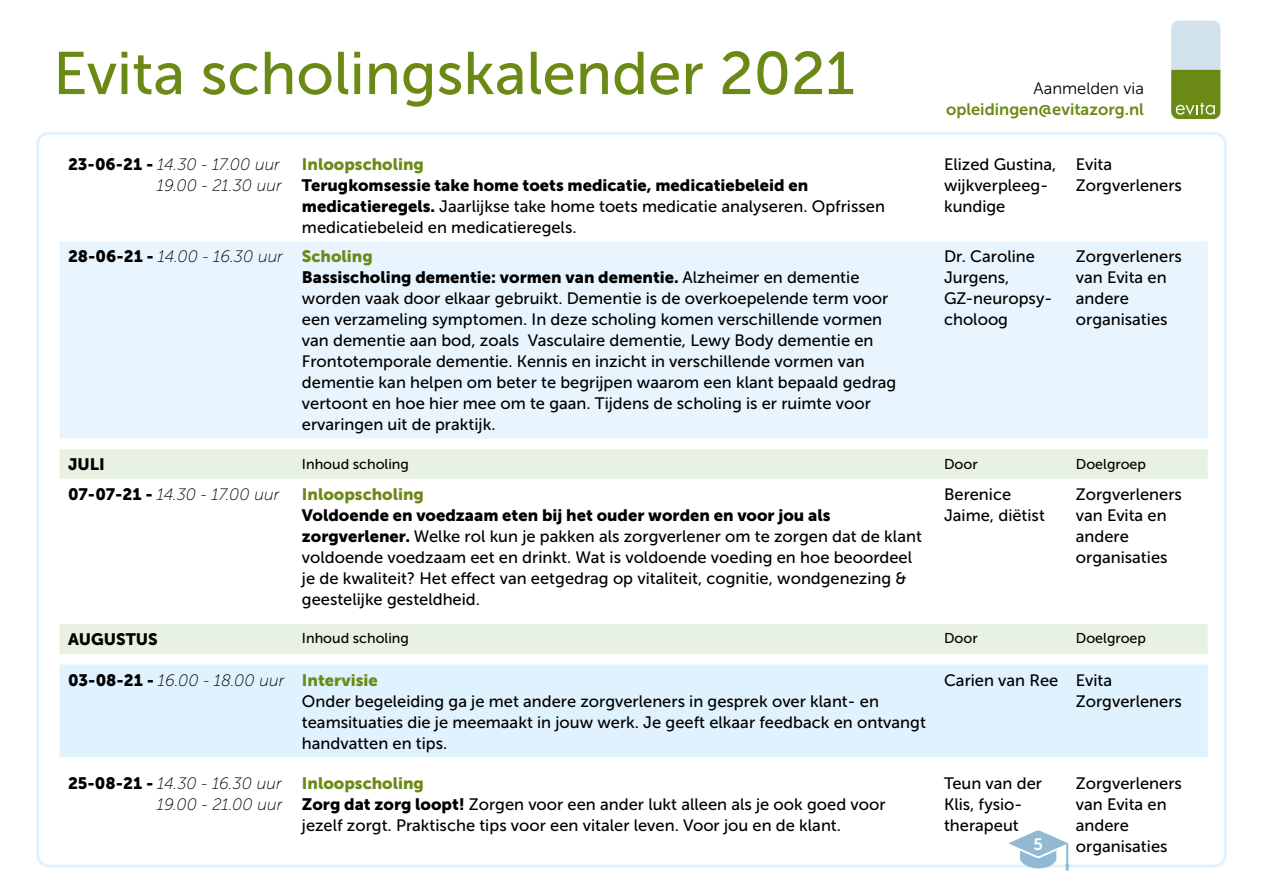
<style>
.page{position:relative;width:1263px;height:893px;background:#fff}
.page>*{position:absolute;margin:0;border:0;box-sizing:border-box;transform-origin:0 0}
.t1{font:60px "Museo Sans 500";color:#6b8a15}
.t2{font:16.5px/21px "Museo Sans 500";color:#000}
.t3{font:16.5px "Museo Sans 900";color:#000}
.t4{font:italic 16.5px/21px "Museo Sans 100";color:#000;text-align:right}
.t5{font:16.5px "Museo Sans 900";color:#6b8a15}
.t6{font:16.5px "Museo Sans 700";color:#6b8a15}
.t7{font:16.5px "Museo Sans 300";color:#000}
.t8{font:16.5px "Museo Sans 700";color:#fff}
.t9{font:14.25px "Museo Sans 500";color:#000}
.s1{font-family:"Museo Sans 900";font-style:normal}
.s2{font-family:"Museo Sans 900"}
.s3{font-family:"Museo Sans 900";font-style:normal;color:#6b8a15}
.s4{font-family:"Museo Sans 500"}
</style>
<div class="page">
<div style="left:60px;top:241px;width:1148px;height:198px;background:#e8f5fe"></div>
<svg style="left:60px;top:449px;width:1148px;height:205px"></svg>
<div style="left:60px;top:665px;width:1148px;height:92px;background:#dff2fd"></div>
<svg style="left:1008px;top:830px;width:61px;height:40px"></svg>
<svg style="left:1171px;top:21px;width:49px;height:98px;background:#a3ba89"></svg>
<h1 class="t1" style="left:53px;top:41px;width:803px">Evita scholingskalender 2021</h1>
<p class="t4" style="left:68px;top:154px;width:215px"><span class="s1">23-06-21 -</span> 14.30 - 17.00 uur<br>19.00 - 21.30 uur</p>
<p class="t5" style="left:302px;top:155px;width:124px">Inloopscholing</p>
<p class="t3" style="left:302px;top:176px;width:508px">Terugkomsessie take home toets medicatie, medicatiebeleid en</p>
<p class="t2" style="left:302px;top:196px;width:584px"><span class="s2">medicatieregels.</span> Jaarlijkse take home toets medicatie analyseren. Opfrissen medicatiebeleid en medicatieregels.</p>
<p class="t4" style="left:68px;top:246px;width:306px"><span class="s1">28-06-21 -</span> 14.00 - 16.30 uur <span class="s3">Scholing</span></p>
<p class="t3" style="left:302px;top:268px;width:559px">Bassischoling dementie: vormen van dementie. <span class="s4">Alzheimer en dementie</span></p>
<p class="t2" style="left:302px;top:288px;width:596px">worden vaak door elkaar gebruikt. Dementie is de overkoepelende term voor een verzameling symptomen. In deze scholing komen verschillende vormen van dementie aan bod, zoals Vasculaire dementie, Lewy Body dementie en Frontotemporale dementie. Kennis en inzicht in verschillende vormen van dementie kan helpen om beter te begrijpen waarom een klant bepaald gedrag vertoont en hoe hier mee om te gaan. Tijdens de scholing is er ruimte voor ervaringen uit de praktijk.</p>
<p class="t7" style="left:1033px;top:80px;width:112px">Aanmelden via</p>
<p class="t6" style="left:946px;top:100px;width:199px">opleidingen@evitazorg.nl</p>
<p class="t2" style="left:944px;top:154px;width:114px">Elized Gustina, wijkverpleeg&shy;kundige</p>
<p class="t2" style="left:1076px;top:154px;width:108px">Evita<br>Zorgverleners</p>
<p class="t2" style="left:944px;top:246px;width:110px">Dr. Caroline<br>Jurgens,<br>GZ-neuropsy&shy;choloog</p>
<p class="t2" style="left:1076px;top:246px;width:108px">Zorgverleners van Evita en andere organisaties</p>
<p class="t3" style="left:68px;top:455px;width:38px">JULI</p>
<p class="t9" style="left:302px;top:456px;width:109px">Inhoud scholing</p>
<p class="t9" style="left:944px;top:456px;width:35px">Door</p>
<p class="t9" style="left:1076px;top:456px;width:72px">Doelgroep</p>
<p class="t4" style="left:68px;top:484px;width:213px"><span class="s1">07-07-21 -</span> 14.30 - 17.00 uur</p>
<p class="t5" style="left:302px;top:485px;width:124px">Inloopscholing</p>
<p class="t3" style="left:302px;top:506px;width:530px">Voldoende en voedzaam eten bij het ouder worden en voor jou als</p>
<p class="t2" style="left:302px;top:526px;width:621px"><span class="s2">zorgverlener.</span> Welke rol kun je pakken als zorgverlener om te zorgen dat de klant voldoende voedzaam eet en drinkt. Wat is voldoende voeding en hoe beoordeel je de kwaliteit? Het effect van eetgedrag op vitaliteit, cognitie, wondgenezing &amp; geestelijke gesteldheid.</p>
<p class="t2" style="left:944px;top:484px;width:102px">Berenice<br>Jaime, diëtist</p>
<p class="t2" style="left:1076px;top:484px;width:108px">Zorgverleners van Evita en andere organisaties</p>
<p class="t3" style="left:68px;top:630px;width:91px">AUGUSTUS</p>
<p class="t9" style="left:302px;top:631px;width:109px">Inhoud scholing</p>
<p class="t9" style="left:944px;top:631px;width:35px">Door</p>
<p class="t9" style="left:1076px;top:631px;width:72px">Doelgroep</p>
<p class="t4" style="left:68px;top:669px;width:311px"><span class="s1">03-08-21 -</span> 16.00 - 18.00 uur <span class="s3">Intervisie</span></p>
<p class="t2" style="left:302px;top:690px;width:625px">Onder begeleiding ga je met andere zorgverleners in gesprek over klant- en teamsituaties die je meemaakt in jouw werk. Je geeft elkaar feedback en ontvangt handvatten en tips.</p>
<p class="t2" style="left:1076px;top:669px;width:108px;text-indent:-132px">Carien van Ree Evita<br>Zorgverleners</p>
<p class="t4" style="left:68px;top:773px;width:216px"><span class="s1">25-08-21 -</span> 14.30 - 16.30 uur<br>19.00 - 21.00 uur</p>
<p class="t5" style="left:302px;top:773px;width:124px">Inloopscholing</p>
<p class="t2" style="left:302px;top:793px;width:585px"><span class="s2">Zorg dat zorg loopt!</span> Zorgen voor een ander lukt alleen als je ook goed voor jezelf zorgt. Praktische tips voor een vitaler leven. Voor jou en de klant.</p>
<p class="t2" style="left:944px;top:772px;width:100px">Teun van der<br>Klis, fysio&shy;therapeut</p>
<p class="t2" style="left:1076px;top:772px;width:108px">Zorgverleners van Evita en andere</p>
<p class="t8" style="left:1033px;top:836px;width:11px">5</p>
<p class="t2" style="left:1076px;top:835px;width:93px">organisaties</p>
</div>
